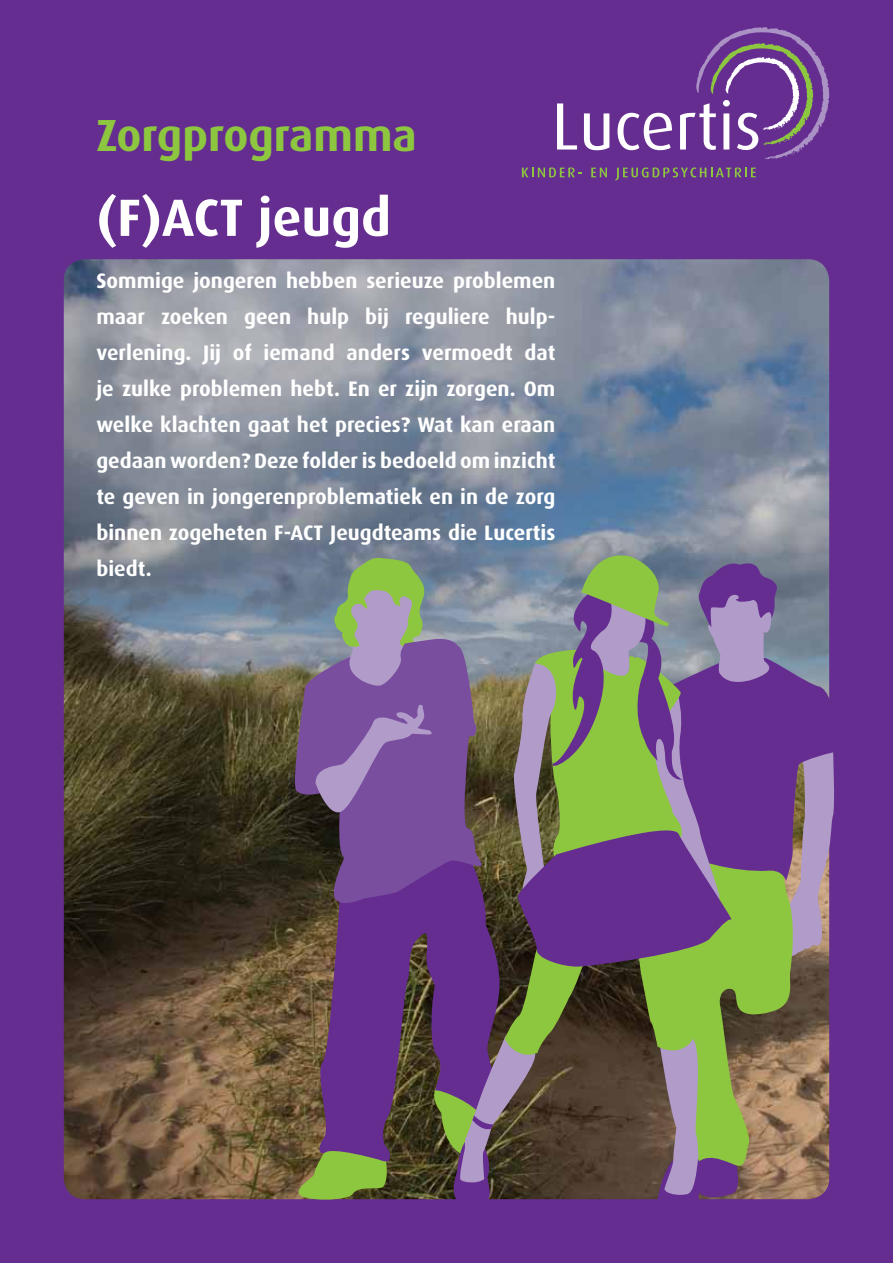
<style>
.page{position:relative;width:893px;height:1263px;background:#662d91}
.page>*{position:absolute;margin:0;border:0;box-sizing:border-box;transform-origin:0 0}
.t1{font:700 52.5px "Dax";color:#fff}
.t2{font:700 45px "Dax";color:#8dc63f}
.t3{font:700 21px/36px "Dax";color:#fff;text-align:justify}
</style>
<div class="page">
<img style="left:64px;top:259px;width:765px;height:940px">
<svg style="left:557px;top:103px;width:20px;height:47px"></svg>
<svg style="left:584px;top:113px;width:25px;height:37px"></svg>
<svg style="left:617px;top:113px;width:55px;height:37px"></svg>
<svg style="left:680px;top:27px;width:149px;height:132px"></svg>
<svg style="left:522px;top:167px;width:59px;height:10px"></svg>
<svg style="left:591px;top:168px;width:16px;height:9px"></svg>
<svg style="left:615px;top:167px;width:141px;height:13px"></svg>
<svg style="left:291px;top:637px;width:5px;height:270px"></svg>
<svg style="left:296px;top:548px;width:538px;height:652px"></svg>
<h2 class="t2" style="left:96px;top:110px;width:322px">Zorgprogramma</h2>
<h1 class="t1" style="left:96px;top:188px;width:296px">(F)ACT jeugd</h1>
<p class="t3" style="left:96px;top:263px;width:461px">Sommige jongeren hebben serieuze problemen maar zoeken geen hulp bij reguliere hulp&shy;verlening. Jij of iemand anders vermoedt dat je zulke problemen hebt. En er zijn zorgen. Om welke klachten gaat het precies? Wat kan eraan gedaan worden? Deze folder is bedoeld om inzicht te geven in jongerenproblematiek en in de zorg binnen zogeheten F-ACT Jeugdteams die Lucertis biedt.</p>
</div>
